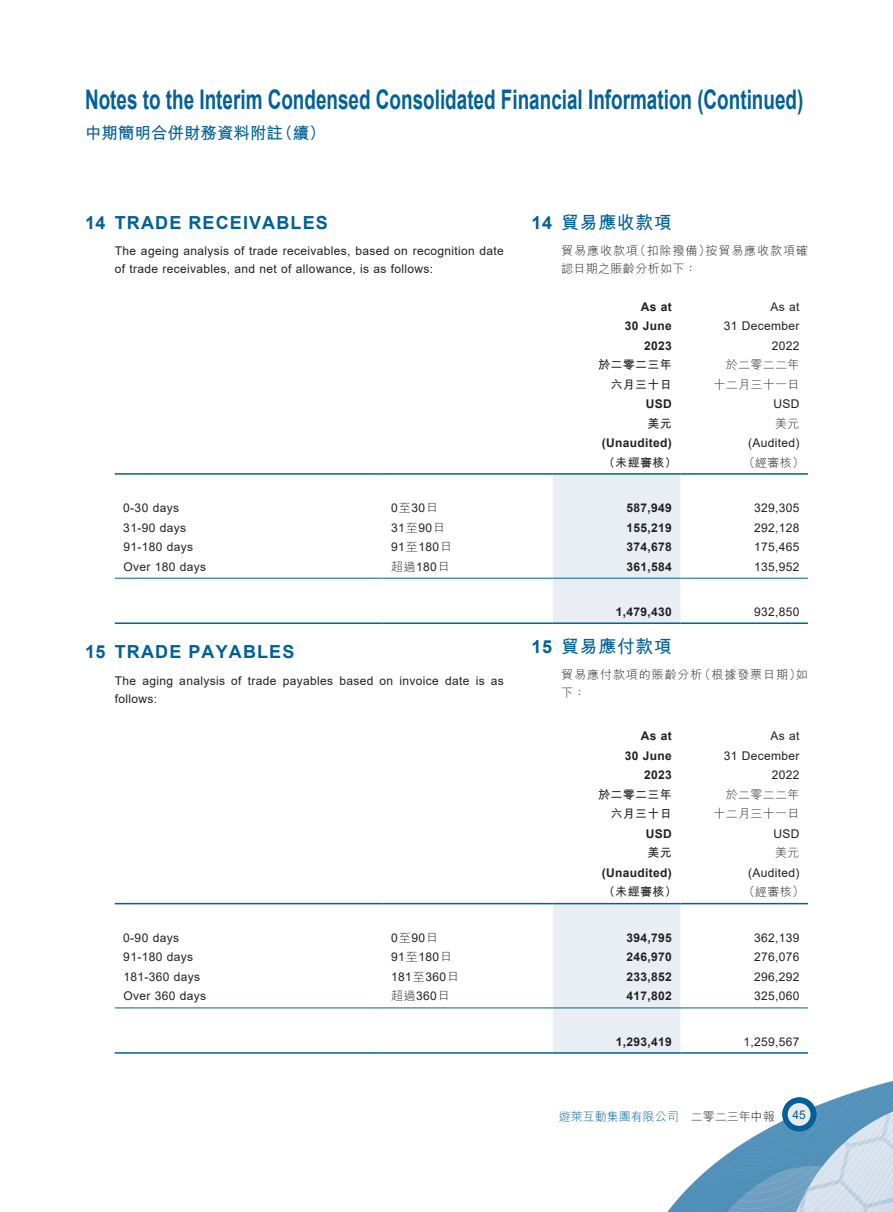
<style>
.page{position:relative;width:893px;height:1212px;background:#fff}
.page>*{position:absolute;margin:0;border:0;box-sizing:border-box;transform-origin:0 0}
.t1{font:700 27px "Arial";color:#006198;scale:.7 1}
.t2{font:700 18px "Arial";letter-spacing:.065em;color:#006198}
.t3{font:700 18px "M Hei HK";letter-spacing:.03em;color:#006198}
.t4{font:700 16.5px "M Hei HK";color:#006198}
.t5{font:12px/18px "Arial";letter-spacing:.03em;color:#231f20}
.t6{font:700 12px "Arial";letter-spacing:.03em;color:#231f20}
.t7{font:300 12px/18px "M Hei HK";letter-spacing:.075em;color:#231f20}
.t8{font:300 12px/19.5px "M Hei HK";letter-spacing:.03em;color:#231f20;text-align:right}
.t9{font:700 12px/19.5px "M Hei HK";letter-spacing:.03em;color:#231f20;text-align:right}
.t10{font:300 12px "M Hei HK";color:#006198}
.t11{font:12px "Arial";color:#006198}
.s1{font-family:"Arial"}
.s2{font-family:"M Hei HK";font-weight:300}
.s3{font-family:"Arial";font-weight:400}
.s4{color:#231f20}
</style>
<div class="page">
<img style="left:114px;top:473px;width:779px;height:739px">
<div style="left:783px;top:1098px;width:33px;height:32px;background:#006198;border-radius:50%"></div>
<div style="left:782px;top:1097px;width:34px;height:34px;border:2px solid #006198;border-radius:50%"></div>
<div style="left:788px;top:1103px;width:22px;height:23px;background:#e9eaeb;border-radius:50%"></div>
<div style="left:553px;top:475px;width:127px;height:147px;background:#e9eef5"></div>
<hr style="left:115px;top:473px;width:268px;height:2px;background:#006198">
<hr style="left:383px;top:473px;width:170px;height:2px;background:#006198">
<hr style="left:553px;top:473px;width:127px;height:2px;background:#006198">
<hr style="left:680px;top:473px;width:128px;height:2px;background:#006198">
<hr style="left:115px;top:578px;width:268px;height:1px;background:#006198">
<hr style="left:383px;top:578px;width:170px;height:1px;background:#006198">
<hr style="left:553px;top:578px;width:127px;height:1px;background:#006198">
<hr style="left:680px;top:578px;width:128px;height:1px;background:#006198">
<hr style="left:115px;top:622px;width:268px;height:2px;background:#006198">
<hr style="left:383px;top:622px;width:170px;height:2px;background:#006198">
<hr style="left:553px;top:622px;width:127px;height:2px;background:#006198">
<hr style="left:680px;top:622px;width:128px;height:2px;background:#006198">
<div style="left:553px;top:904px;width:127px;height:148px;background:#e9eef5"></div>
<hr style="left:115px;top:903px;width:268px;height:1px;background:#006198">
<hr style="left:383px;top:903px;width:170px;height:1px;background:#006198">
<hr style="left:553px;top:903px;width:127px;height:1px;background:#006198">
<hr style="left:680px;top:903px;width:128px;height:1px;background:#006198">
<hr style="left:115px;top:1007px;width:268px;height:1px;background:#006198">
<hr style="left:383px;top:1007px;width:170px;height:1px;background:#006198">
<hr style="left:553px;top:1007px;width:127px;height:1px;background:#006198">
<hr style="left:680px;top:1007px;width:128px;height:1px;background:#006198">
<hr style="left:115px;top:1052px;width:268px;height:2px;background:#006198">
<hr style="left:383px;top:1052px;width:170px;height:2px;background:#006198">
<hr style="left:553px;top:1052px;width:127px;height:2px;background:#006198">
<hr style="left:680px;top:1052px;width:128px;height:2px;background:#006198">
<h1 class="t1" style="left:85px;top:81px;width:1028px">Notes to the Interim Condensed Consolidated Financial Information (Continued)</h1>
<h3 class="t4" style="left:85px;top:121px;width:242px">中期簡明合併財務資料附註（續）</h3>
<h2 class="t2" style="left:85px;top:210px;width:244px">14 TRADE RECEIVABLES</h2>
<p class="t5" style="left:115px;top:242px;width:391px">The ageing analysis of trade receivables, based on recognition date of trade receivables, and net of allowance, is as follows:</p>
<h2 class="t3" style="left:531px;top:209px;width:142px"><span class="s1">14</span> 貿易應收款項</h2>
<p class="t7" style="left:561px;top:242px;width:248px">貿易應收款項（扣除撥備）按貿易應收款項確認日期之賬齡分析如下：</p>
<p class="t6" style="left:641px;top:298px;width:33px">As at</p>
<p class="t5" style="left:770px;top:297px;width:31px">As at</p>
<p class="t6" style="left:625px;top:318px;width:49px">30 June</p>
<p class="t5" style="left:724px;top:317px;width:77px">31 December</p>
<p class="t6" style="left:644px;top:337px;width:29px">2023</p>
<p class="t5" style="left:772px;top:336px;width:29px">2022</p>
<p class="t9" style="left:598px;top:354px;width:75px">於二零二三年六月三十日</p>
<p class="t8" style="left:713px;top:355px;width:88px">於二零二二年十二月三十一日</p>
<p class="t6" style="left:646px;top:396px;width:28px">USD</p>
<p class="t5" style="left:773px;top:395px;width:28px">USD</p>
<p class="t9" style="left:647px;top:413px;width:26px">美元</p>
<p class="t8" style="left:775px;top:413px;width:26px">美元</p>
<p class="t6" style="left:602px;top:435px;width:72px">(Unaudited)</p>
<p class="t5" style="left:748px;top:434px;width:53px">(Audited)</p>
<p class="t9" style="left:603px;top:452px;width:75px">（未經審核）</p>
<p class="t8" style="left:743px;top:452px;width:63px">（經審核）</p>
<p class="t5" style="left:123px;top:499px;width:57px">0-30 days</p>
<p class="t5" style="left:391px;top:499px;width:48px">0<span class="s2">至</span>30<span class="s2">日</span></p>
<p class="t6" style="left:626px;top:499px;width:47px">587,949</p>
<p class="t5" style="left:754px;top:499px;width:47px">329,305</p>
<p class="t5" style="left:123px;top:518px;width:64px">31-90 days</p>
<p class="t5" style="left:391px;top:518px;width:55px">31<span class="s2">至</span>90<span class="s2">日</span></p>
<p class="t6" style="left:626px;top:519px;width:47px">155,219</p>
<p class="t5" style="left:754px;top:518px;width:47px">292,128</p>
<p class="t5" style="left:123px;top:538px;width:71px">91-180 days</p>
<p class="t5" style="left:391px;top:538px;width:62px">91<span class="s2">至</span>180<span class="s2">日</span></p>
<p class="t6" style="left:626px;top:538px;width:47px">374,678</p>
<p class="t5" style="left:754px;top:538px;width:47px">175,465</p>
<p class="t5" style="left:123px;top:557px;width:84px">Over 180 days</p>
<p class="t8" style="left:391px;top:556px;width:60px">超過<span class="s3">180</span>日</p>
<p class="t6" style="left:626px;top:558px;width:47px">361,584</p>
<p class="t5" style="left:754px;top:557px;width:47px">135,952</p>
<p class="t6" style="left:616px;top:603px;width:58px">1,479,430</p>
<p class="t5" style="left:754px;top:603px;width:47px">932,850</p>
<h2 class="t2" style="left:85px;top:639px;width:211px">15 TRADE PAYABLES</h2>
<p class="t5" style="left:115px;top:672px;width:391px">The aging analysis of trade payables based on invoice date is as follows:</p>
<p class="t6" style="left:641px;top:728px;width:33px">As at</p>
<p class="t5" style="left:770px;top:727px;width:31px">As at</p>
<p class="t6" style="left:625px;top:747px;width:49px">30 June</p>
<p class="t5" style="left:724px;top:747px;width:77px">31 December</p>
<p class="t6" style="left:644px;top:767px;width:29px">2023</p>
<p class="t5" style="left:772px;top:766px;width:29px">2022</p>
<p class="t9" style="left:598px;top:784px;width:75px">於二零二三年六月三十日</p>
<p class="t8" style="left:713px;top:785px;width:88px">於二零二二年十二月三十一日</p>
<p class="t6" style="left:646px;top:825px;width:28px">USD</p>
<p class="t5" style="left:773px;top:825px;width:28px">USD</p>
<p class="t9" style="left:647px;top:842px;width:26px">美元</p>
<p class="t8" style="left:775px;top:843px;width:26px">美元</p>
<p class="t6" style="left:602px;top:864px;width:72px">(Unaudited)</p>
<p class="t5" style="left:748px;top:864px;width:53px">(Audited)</p>
<p class="t9" style="left:603px;top:881px;width:75px">（未經審核）</p>
<p class="t8" style="left:743px;top:882px;width:63px">（經審核）</p>
<p class="t5" style="left:123px;top:928px;width:57px">0-90 days</p>
<p class="t5" style="left:391px;top:928px;width:48px">0<span class="s2">至</span>90<span class="s2">日</span></p>
<p class="t6" style="left:626px;top:929px;width:47px">394,795</p>
<p class="t5" style="left:754px;top:928px;width:47px">362,139</p>
<p class="t5" style="left:123px;top:948px;width:71px">91-180 days</p>
<p class="t5" style="left:391px;top:948px;width:62px">91<span class="s2">至</span>180<span class="s2">日</span></p>
<p class="t6" style="left:626px;top:949px;width:47px">246,970</p>
<p class="t5" style="left:754px;top:948px;width:47px">276,076</p>
<p class="t5" style="left:123px;top:967px;width:78px">181-360 days</p>
<p class="t5" style="left:391px;top:967px;width:69px">181<span class="s2">至</span>360<span class="s2">日</span></p>
<p class="t6" style="left:626px;top:968px;width:47px">233,852</p>
<p class="t5" style="left:754px;top:967px;width:47px">296,292</p>
<p class="t5" style="left:123px;top:987px;width:84px">Over 360 days</p>
<p class="t8" style="left:391px;top:986px;width:60px">超過<span class="s3">360</span>日</p>
<p class="t6" style="left:626px;top:988px;width:47px">417,802</p>
<p class="t5" style="left:754px;top:987px;width:47px">325,060</p>
<p class="t6" style="left:616px;top:1033px;width:58px">1,293,419</p>
<p class="t5" style="left:743px;top:1032px;width:58px">1,259,567</p>
<h2 class="t3" style="left:531px;top:633px;width:142px"><span class="s1">15</span> 貿易應付款項</h2>
<p class="t7" style="left:561px;top:666px;width:248px">貿易應付款項的賬齡分析（根據發票日期）如下：</p>
<p class="t10" style="left:559px;top:1110px;width:217px">遊萊互動集團有限公司 <span class="s4">二零二三年中報</span></p>
<p class="t11" style="left:792px;top:1107px;width:15px">45</p>
</div>
